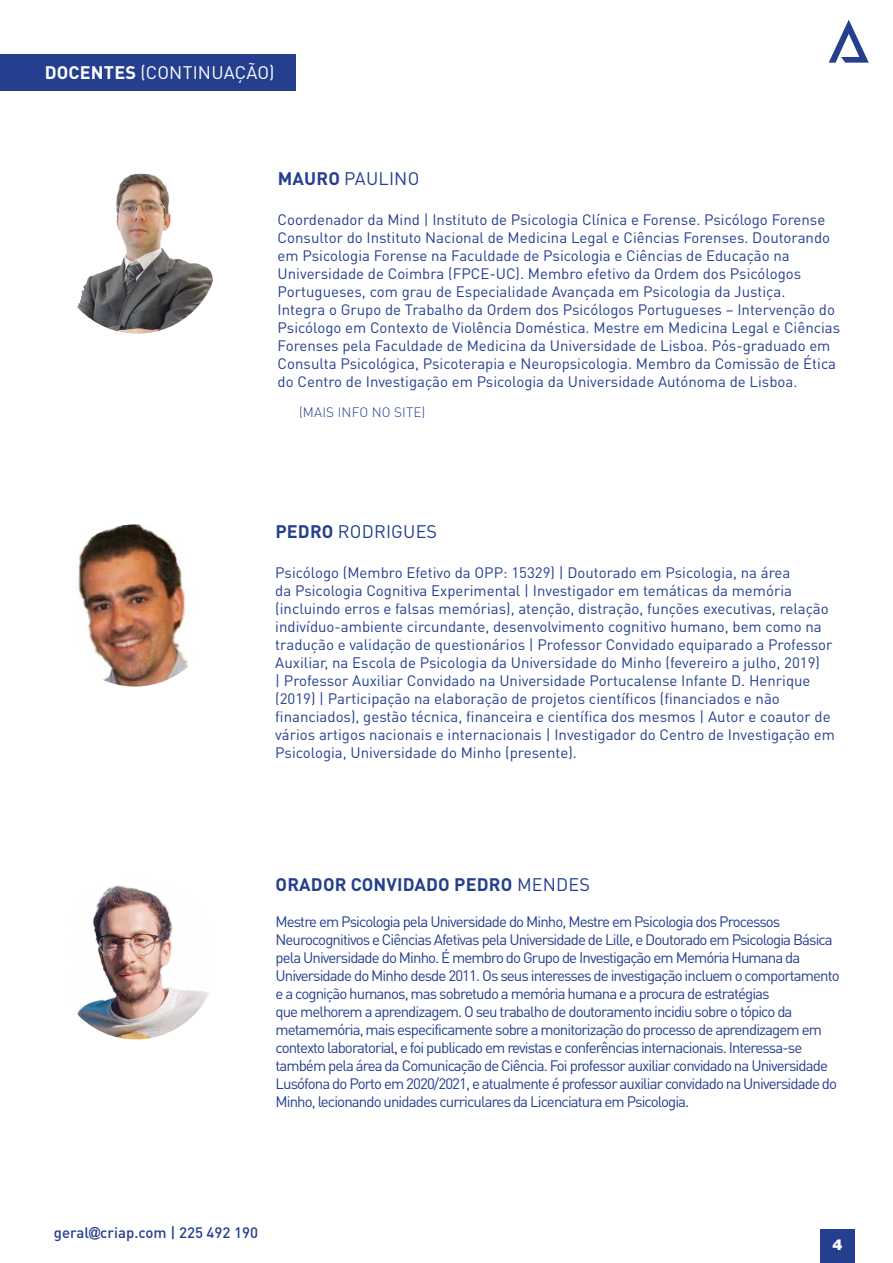
<style>
.page{position:relative;width:893px;height:1263px;background:#fff}
.page>*{position:absolute;margin:0;border:0;box-sizing:border-box;transform-origin:0 0}
.t1{font:18px "DIN Pro";letter-spacing:.01em;color:#253f8e}
.t2{font:700 18px "DIN Pro";letter-spacing:.01em;color:#253f8e}
.t3{font:18px "DIN Pro";letter-spacing:.01em;color:#fff}
.t4{font:15px/18px "DIN Pro";color:#253f8e}
.t5{font:15px/18px "DIN Pro";letter-spacing:-.06em;color:#253f8e}
.t6{font:500 15px "DIN Pro";color:#253f8e}
.t7{font:900 15px "Helvetica LT Std";color:#fff}
.t8{font:300 13.5px "DIN Pro";letter-spacing:.01em;color:#253f8e}
.s1{font-weight:700}
.s2{font-weight:400}
.s3{font-family:"Arial";font-weight:900}
</style>
<div class="page">
<div style="left:820px;top:1229px;width:35px;height:34px;background:#253f8e"></div>
<svg style="left:829px;top:20px;width:40px;height:43px"></svg>
<img style="left:56px;top:172px;width:162px;height:162px;border-radius:81px">
<div style="left:0;top:54px;width:296px;height:37px;background:#253f8e"></div>
<img style="left:54px;top:524px;width:162px;height:162px;border-radius:81px">
<img style="left:77px;top:885px;width:132px;height:154px">
<p class="t3" style="left:45px;top:60px;width:231px"><span class="s1">DOCENTES</span> (CONTINUAÇÃO)</p>
<p class="t1" style="left:278px;top:167px;width:143px"><span class="s1">MAURO</span> PAULINO</p>
<p class="t4" style="left:278px;top:210px;width:564px">Coordenador da Mind | Instituto de Psicologia Clínica e Forense. Psicólogo Forense Consultor do Instituto Nacional de Medicina Legal e Ciências Forenses. Doutorando em Psicologia Forense na Faculdade de Psicologia e Ciências de Educação na Universidade de Coimbra (FPCE-UC). Membro efetivo da Ordem dos Psicólogos Portugueses, com grau de Especialidade Avançada em Psicologia da Justiça.<br>Integra o Grupo de Trabalho da Ordem dos Psicólogos Portugueses – Intervenção do Psicólogo em Contexto de Violência Doméstica. Mestre em Medicina Legal e Ciências Forenses pela Faculdade de Medicina da Universidade de Lisboa. Pós-graduado em Consulta Psicológica, Psicoterapia e Neuropsicologia. Membro da Comissão de Ética do Centro de Investigação em Psicologia da Universidade Autónoma de Lisboa.</p>
<p class="t8" style="left:299px;top:403px;width:128px">(MAIS INFO NO SITE)</p>
<p class="t1" style="left:275px;top:519px;width:163px"><span class="s1">PEDRO</span> RODRIGUES</p>
<p class="t4" style="left:275px;top:563px;width:561px">Psicólogo (Membro Efetivo da OPP: 15329) | Doutorado em Psicologia, na área<br>da Psicologia Cognitiva Experimental | Investigador em temáticas da memória (incluindo erros e falsas memórias), atenção, distração, funções executivas, relação indivíduo-ambiente circundante, desenvolvimento cognitivo humano, bem como na tradução e validação de questionários | Professor Convidado equiparado a Professor Auxiliar, na Escola de Psicologia da Universidade do Minho (fevereiro a julho, 2019)<br>| Professor Auxiliar Convidado na Universidade Portucalense Infante D. Henrique (2019) | Participação na elaboração de projetos científicos (financiados e não financiados), gestão técnica, financeira e científica dos mesmos | Autor e coautor de vários artigos nacionais e internacionais | Investigador do Centro de Investigação em Psicologia, Universidade do Minho (presente).</p>
<p class="t2" style="left:276px;top:872px;width:316px">ORADOR CONVIDADO PEDRO <span class="s2">MENDES</span></p>
<p class="t5" style="left:275px;top:912px;width:566px">Mestre em Psicologia pela Universidade do Minho, Mestre em Psicologia dos Processos Neurocognitivos e Ciências Afetivas pela Universidade de Lille, e Doutorado em Psicologia Básica pela Universidade do Minho. É membro do Grupo de Investigação em Memória Humana da Universidade do Minho desde 2011. Os seus interesses de investigação incluem o comportamento e a cognição humanos, mas sobretudo a memória humana e a procura de estratégias<br>que melhorem a aprendizagem. O seu trabalho de doutoramento incidiu sobre o tópico da metamemória, mais especificamente sobre a monitorização do processo de aprendizagem em contexto laboratorial, e foi publicado em revistas e conferências internacionais. Interessa-se também pela área da Comunicação de Ciência. Foi professor auxiliar convidado na Universidade Lusófona do Porto em 2020/2021, e atualmente é professor auxiliar convidado na Universidade do Minho, lecionando unidades curriculares da Licenciatura em Psicologia.</p>
<p class="t6" style="left:54px;top:1222px;width:206px">geral<span class="s3">@</span>criap.com | 225 492 190</p>
<p class="t7" style="left:832px;top:1235px;width:12px">4</p>
</div>
